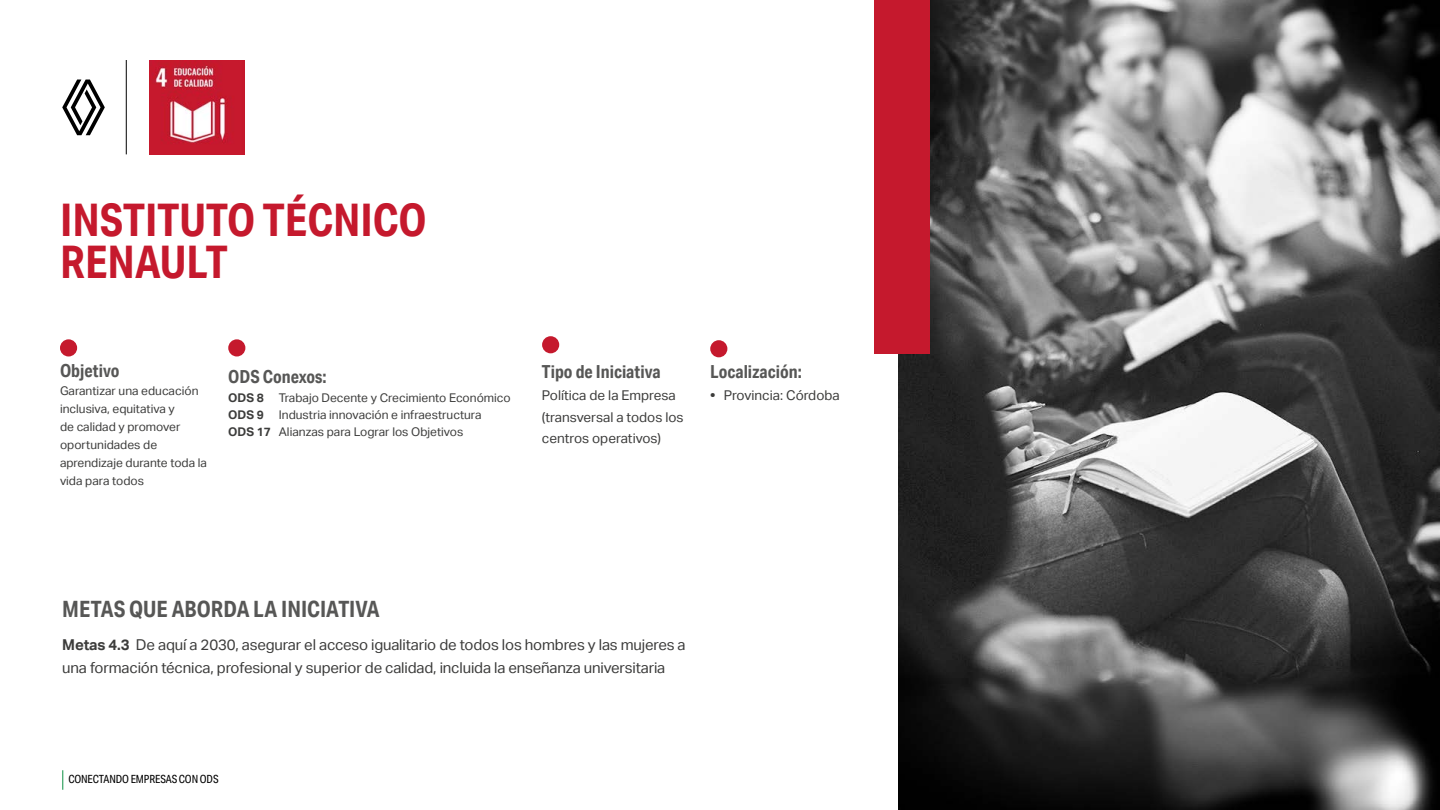
<style>
.page{position:relative;width:1440px;height:810px;background:#fff}
.page>*{position:absolute;margin:0;border:0;box-sizing:border-box;transform-origin:0 0}
.t1{font:700 45px/42.8px "Aktiv Grotesk Cd";color:#c5192d}
.t2{font:700 22.5px "Aktiv Grotesk Cd";color:#575756}
.t3{font:700 18px "Aktiv Grotesk Cd";color:#575756}
.t4{font:15px/23.2px "Aktiv Grotesk";letter-spacing:-.01em;color:#3c3c3b}
.t5{font:13.5px/21.8px "Aktiv Grotesk";color:#3c3c3b}
.t6{font:12px/18px "Aktiv Grotesk";color:#3c3c3b}
.t7{font:11.25px "Aktiv Grotesk Cd";letter-spacing:-.01em;color:#000}
.s1{font-weight:700}
</style>
<div class="page">
<svg style="left:62px;top:770px;width:1px;height:20px"></svg>
<img style="left:898px;top:0;width:542px;height:810px">
<div style="left:874px;top:0;width:56px;height:354px;background:#c5192d"></div>
<img style="left:149px;top:60px;width:95px;height:95px">
<hr style="left:126px;top:60px;width:1px;height:94px;background:#000">
<div style="left:60px;top:339px;width:17px;height:17px;background:#c5192d;border-radius:50%"></div>
<div style="left:710px;top:340px;width:17px;height:17px;background:#c5192d;border-radius:50%"></div>
<div style="left:542px;top:336px;width:17px;height:17px;background:#c5192d;border-radius:50%"></div>
<svg style="left:62px;top:80px;width:43px;height:55px"></svg>
<div style="left:228px;top:339px;width:17px;height:17px;background:#c5192d;border-radius:50%"></div>
<h1 class="t1" style="left:60px;top:198px;width:368px">INSTITUTO TÉCNICO<br>RENAULT</h1>
<h3 class="t3" style="left:60px;top:360px;width:61px">Objetivo</h3>
<p class="t6" style="left:60px;top:382px;width:149px">Garantizar una educación inclusiva, equitativa y<br>de calidad y promover oportunidades de aprendizaje durante toda la vida para todos</p>
<h3 class="t3" style="left:228px;top:366px;width:100px">ODS Conexos:</h3>
<p class="t6" style="left:228px;top:389px;width:284px;line-height:17.2px"><span class="s1">ODS 8</span> Trabajo Decente y Crecimiento Económico<br><span class="s1">ODS 9</span> Industria innovación e infraestructura<br><span class="s1">ODS 17</span> Alianzas para Lograr los Objetivos</p>
<h3 class="t3" style="left:542px;top:361px;width:120px">Tipo de Iniciativa</h3>
<p class="t5" style="left:542px;top:384px;width:143px">Política de la Empresa (transversal a todos los centros operativos)</p>
<h3 class="t3" style="left:710px;top:361px;width:93px">Localización:</h3>
<p class="t5" style="left:710px;top:384px;width:131px"><span class="s1">•</span> Provincia: Córdoba</p>
<h2 class="t2" style="left:62px;top:595px;width:319px">METAS QUE ABORDA LA INICIATIVA</h2>
<p class="t4" style="left:62px;top:633px;width:625px"><span class="s1">Metas 4.3</span> De aquí a 2030, asegurar el acceso igualitario de todos los hombres y las mujeres a una formación técnica, profesional y superior de calidad, incluida la enseñanza universitaria</p>
<p class="t7" style="left:68px;top:773px;width:152px">CONECTANDO EMPRESAS CON ODS</p>
</div>
